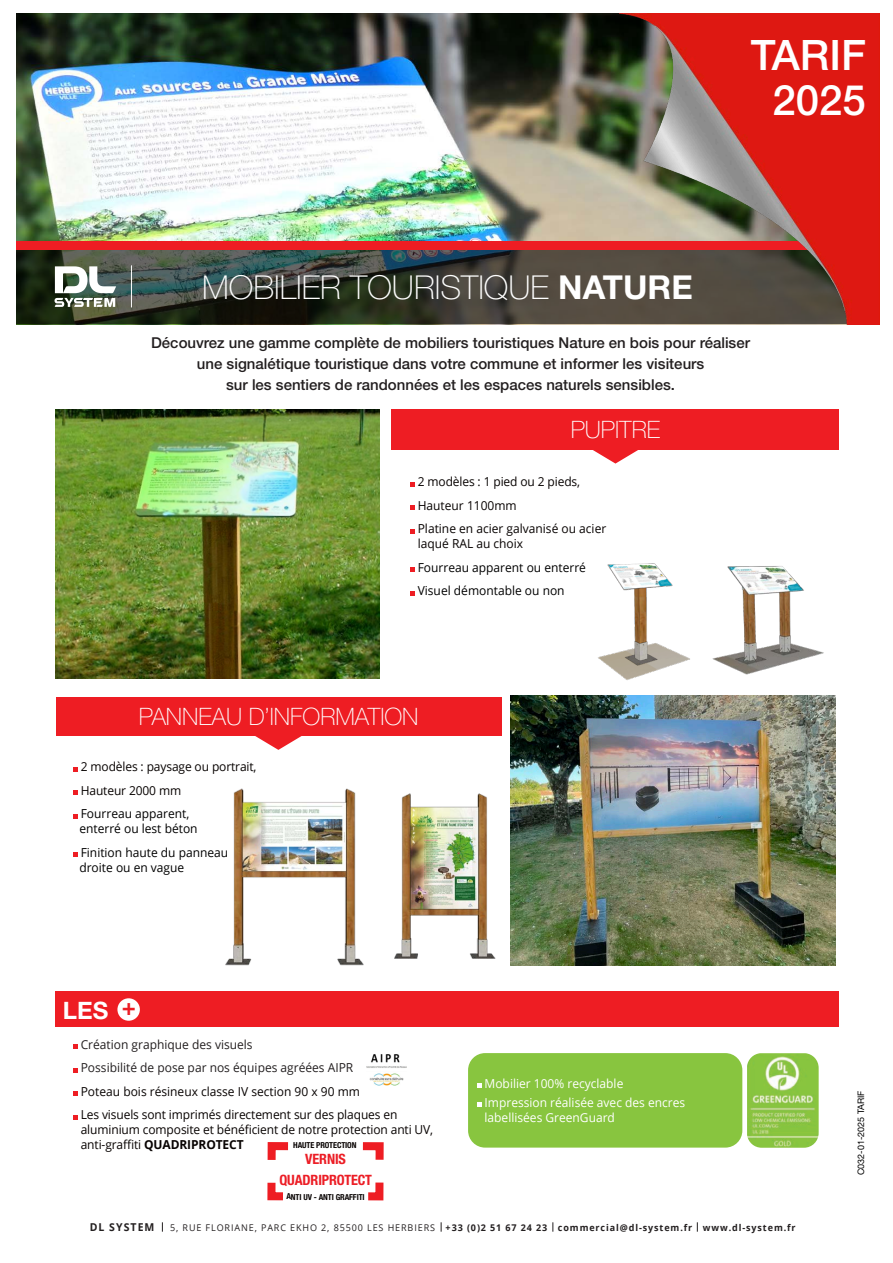
<style>
.page{position:relative;width:893px;height:1263px;background:#fff}
.page>*{position:absolute;margin:0;border:0;box-sizing:border-box;transform-origin:0 0}
.t1{font:500 42px "Helvetica Neue LT Std";color:#fff}
.t2{font:100 33px "Helvetica Neue LT Std";color:#fff}
.t3{font:100 24px "Helvetica Neue LT Std";color:#fff}
.t4{font:700 24px "Helvetica Neue LT Std";color:#fff}
.t5{font:700 23.55px "Helvetica Neue LT Std";color:#ec1d25}
.Style_de_paragraphe_2{font:500 15px/21px "Helvetica Neue LT Std";color:#231f20;text-align:center}
.t6{font:700 condensed 14.25px "Helvetica Neue LT Std";letter-spacing:-.015em;color:#ec1d25}
.t7{font:12.3px/15px "Open Sans";letter-spacing:-.01em;color:#080302}
.t8{font:12.3px/15px "Open Sans";color:#000}
.t9{font:12.3px/15px "Open Sans";color:#fff}
.t10{font:12.3px "Open Sans";color:#231f20}
.t11{font:700 10.8px "Open Sans";letter-spacing:.1em;color:#231f20}
.t12{font:700 9.3px "Open Sans";letter-spacing:.1em;color:#231f20}
.t13{font:9px "Helvetica Neue LT Std";color:#000001}
.t14{font:700 condensed 8.25px "Helvetica Neue LT Std";letter-spacing:-.015em;color:#080302}
.s1{font-weight:700}
.s2{font-weight:400}
</style>
<div class="page">
<svg style="left:73px;top:1044px;width:5px;height:5px"></svg>
<svg style="left:73px;top:1068px;width:5px;height:4px"></svg>
<svg style="left:73px;top:1091px;width:5px;height:5px"></svg>
<svg style="left:73px;top:1115px;width:5px;height:4px"></svg>
<img style="left:16px;top:14px;width:603px;height:227px">
<svg style="left:16px;top:249px;width:603px;height:75px;background:#3b3e34"></svg>
<div style="left:16px;top:241px;width:863px;height:8px;background:#ee1d23"></div>
<svg style="left:55px;top:266px;width:61px;height:41px"></svg>
<hr style="left:131px;top:265px;width:1px;height:42px;background:#fff">
<img style="left:619px;top:13px;width:260px;height:311px">
<img style="left:598px;top:563px;width:92px;height:117px">
<img style="left:712px;top:566px;width:112px;height:109px">
<img style="left:225px;top:788px;width:139px;height:178px">
<img style="left:394px;top:782px;width:117px;height:184px">
<div style="left:56px;top:991px;width:783px;height:35px;background:#ee1d23"></div>
<svg style="left:410px;top:482px;width:5px;height:4px"></svg>
<svg style="left:410px;top:505px;width:5px;height:5px"></svg>
<svg style="left:410px;top:529px;width:5px;height:4px"></svg>
<svg style="left:410px;top:567px;width:5px;height:5px"></svg>
<svg style="left:410px;top:591px;width:5px;height:4px"></svg>
<svg style="left:593px;top:450px;width:45px;height:14px"></svg>
<div style="left:392px;top:410px;width:447px;height:40px;background:#ee1d23"></div>
<svg style="left:73px;top:767px;width:5px;height:4px"></svg>
<svg style="left:73px;top:790px;width:5px;height:5px"></svg>
<svg style="left:73px;top:814px;width:5px;height:4px"></svg>
<svg style="left:73px;top:852px;width:5px;height:5px"></svg>
<svg style="left:255px;top:736px;width:47px;height:14px"></svg>
<div style="left:56px;top:697px;width:445px;height:38px;background:#ee1d23"></div>
<img style="left:511px;top:696px;width:324px;height:270px">
<img style="left:56px;top:410px;width:324px;height:269px">
<img style="left:366px;top:1054px;width:41px;height:31px">
<div style="left:117px;top:998px;width:23px;height:23px;background:#fff;border-radius:50%"></div>
<div style="left:468px;top:1053px;width:274px;height:94px;background:#88c53f;border-radius:17px"></div>
<svg style="left:477px;top:1083px;width:4px;height:5px"></svg>
<svg style="left:477px;top:1102px;width:4px;height:5px"></svg>
<img style="left:747px;top:1053px;width:72px;height:95px">
<svg style="left:267px;top:1142px;width:22px;height:18px"></svg>
<svg style="left:368px;top:1182px;width:16px;height:19px"></svg>
<svg style="left:362px;top:1142px;width:22px;height:18px"></svg>
<svg style="left:267px;top:1182px;width:16px;height:19px"></svg>
<p class="t1" style="left:751px;top:30px;width:117px">TARIF</p>
<p class="t1" style="left:773px;top:75px;width:95px">2025</p>
<p class="t2" style="left:202px;top:268px;width:492px">MOBILIER TOURISTIQUE <span class="s1">NATURE</span></p>
<p class="Style_de_paragraphe_2" style="left:151px;top:332px;width:600px">Découvrez une gamme complète de mobiliers touristiques Nature en bois pour réaliser une signalétique touristique dans votre commune et informer les visiteurs<br>sur les sentiers de randonnées et les espaces naturels sensibles.</p>
<p class="t3" style="left:571px;top:416px;width:91px">PUPITRE</p>
<p class="t7" style="left:418px;top:474px;width:164px">2 modèles : 1 pied ou 2 pieds,</p>
<p class="t7" style="left:418px;top:497px;width:101px">Hauteur 1100mm</p>
<p class="t7" style="left:418px;top:521px;width:190px">Platine en acier galvanisé ou acier laqué RAL au choix</p>
<p class="t8" style="left:418px;top:559px;width:170px">Fourreau apparent ou enterré</p>
<p class="t8" style="left:418px;top:583px;width:148px">Visuel démontable ou non</p>
<p class="t3" style="left:139px;top:703px;width:281px">PANNEAU D’INFORMATION</p>
<p class="t7" style="left:81px;top:759px;width:177px">2 modèles : paysage ou portrait,</p>
<p class="t7" style="left:81px;top:782px;width:102px">Hauteur 2000 mm</p>
<p class="t8" style="left:79px;top:806px;width:120px">Fourreau apparent, enterré ou lest béton</p>
<p class="t8" style="left:79px;top:844px;width:150px">Finition haute du panneau droite ou en vague</p>
<p class="t4" style="left:63px;top:995px;width:47px">LES</p>
<p class="t5" style="left:122px;top:992px;width:16px">+</p>
<p class="t10" style="left:81px;top:1036px;width:173px">Création graphique des visuels</p>
<p class="t10" style="left:81px;top:1059px;width:274px">Possibilité de pose par nos équipes agréées AIPR</p>
<p class="t7" style="left:81px;top:1083px;width:281px">Poteau bois résineux classe IV section 90 x 90 mm</p>
<p class="t7" style="left:81px;top:1107px;width:354px">Les visuels sont imprimés directement sur des plaques en aluminium composite et bénéficient de notre protection anti UV, anti-graffiti <span class="s1">QUADRIPROTECT</span></p>
<p class="t14" style="left:293px;top:1140px;width:65px">HAUTE PROTECTION</p>
<p class="t6" style="left:305px;top:1150px;width:42px">VERNIS</p>
<p class="t6" style="left:279px;top:1171px;width:94px">QUADRIPROTECT</p>
<p class="t14" style="left:286px;top:1192px;width:80px">ANTI UV - ANTI GRAFFITI</p>
<p class="t9" style="left:485px;top:1075px;width:140px">Mobilier 100% recyclable</p>
<p class="t9" style="left:485px;top:1095px;width:202px">Impression réalisée avec des encres labellisées GreenGuard</p>
<p class="t11" style="left:90px;top:1219px;width:66px">DL SYSTEM</p>
<p class="t12" style="left:170px;top:1220px;width:627px"><span class="s2">5, RUE FLORIANE, PARC EKHO 2, 85500 LES HERBIERS</span> +33 (0)2 51 67 24 23 commercial@dl-system.fr www.dl-system.fr</p>
<p class="t13" style="left:855px;top:1175px;width:86px;rotate:-90deg">C032-01-2025 TARIF</p>
</div>
